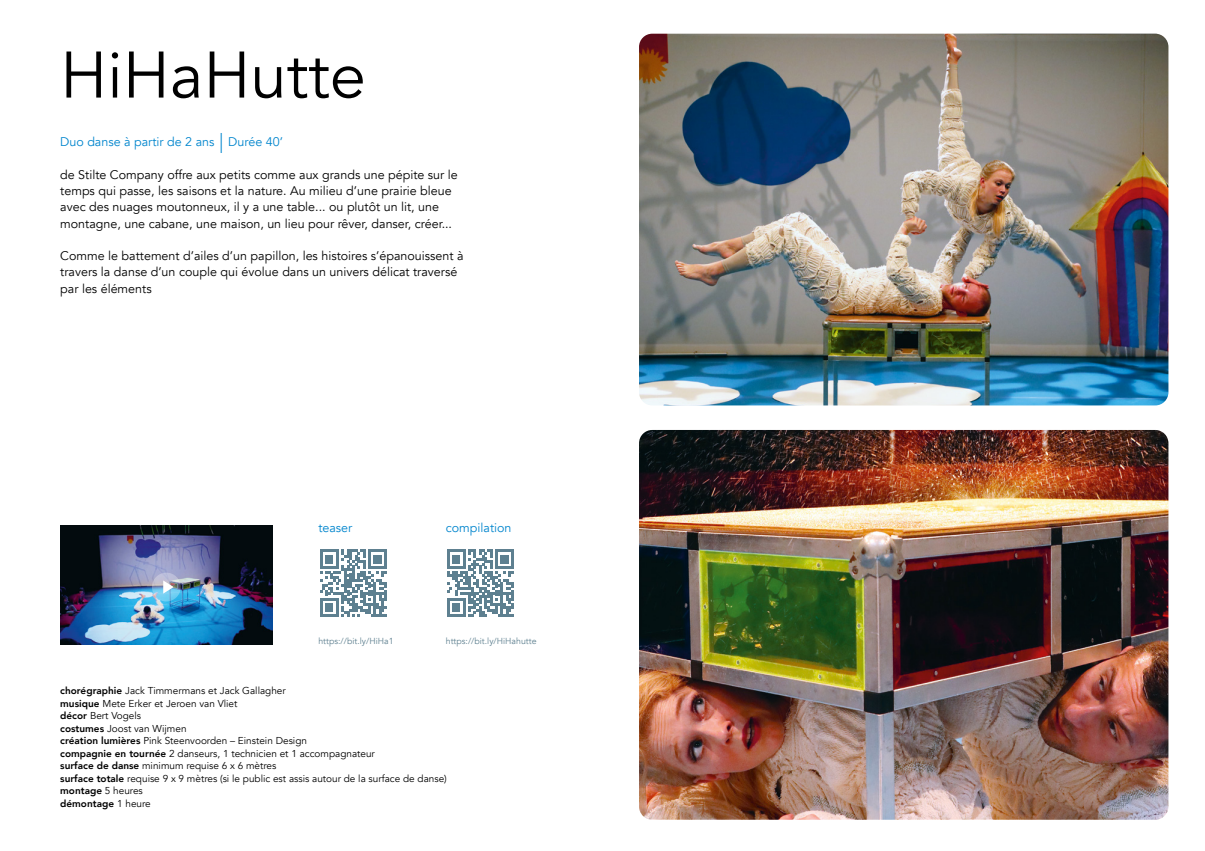
<style>
.page{position:relative;width:1205px;height:851px;background:#fff}
.page>*{position:absolute;margin:0;border:0;box-sizing:border-box;transform-origin:0 0}
.t1{font:65px "Avenir";color:#000}
.t2{font:12.5px/16.2px "Avenir";color:#000}
.t3{font:12.5px "Avenir";color:#0085cd}
.t4{font:10px/12.5px "Avenir";color:#000}
.t5{font:8.75px "Avenir";color:#5e8090}
.s1{font-weight:300;font-size:20px}
.s2{font-weight:800}
</style>
<div class="page">
<img style="left:639px;top:430px;width:529px;height:389px">
<img style="left:60px;top:525px;width:212px;height:119px">
<svg style="left:152px;top:572px;width:29px;height:29px"></svg>
<svg style="left:163px;top:580px;width:11px;height:13px"></svg>
<svg style="left:320px;top:549px;width:67px;height:67px"></svg>
<svg style="left:447px;top:549px;width:67px;height:67px"></svg>
<img style="left:639px;top:34px;width:529px;height:371px">
<h1 class="t1" style="left:60px;top:36px;width:307px">HiHaHutte</h1>
<p class="t3" style="left:60px;top:135px;width:224px">Duo danse à partir de 2 ans <span class="s1">|</span> Durée 40’</p>
<p class="t2" style="left:60px;top:167px;width:399px">de Stilte Company offre aux petits comme aux grands une pépite sur le temps qui passe, les saisons et la nature. Au milieu d’une prairie bleue avec des nuages moutonneux, il y a une table... ou plutôt un lit, une montagne, une cabane, une maison, un lieu pour rêver, danser, créer...</p>
<p class="t2" style="left:60px;top:248px;width:405px">Comme le battement d’ailes d’un papillon, les histoires s’épanouissent à travers la danse d’un couple qui évolue dans un univers délicat traversé par les éléments</p>
<p class="t3" style="left:318px;top:520px;width:36px">teaser</p>
<p class="t3" style="left:446px;top:520px;width:67px">compilation</p>
<p class="t5" style="left:318px;top:636px;width:77px">https://bit.ly/HiHa1</p>
<p class="t5" style="left:446px;top:636px;width:92px">https://bit.ly/HiHahutte</p>
<p class="t4" style="left:60px;top:684px;width:388px"><span class="s2">chorégraphie</span> Jack Timmermans et Jack Gallagher<br><span class="s2">musique</span> Mete Erker et Jeroen van Vliet<br><span class="s2">décor</span> Bert Vogels<br><span class="s2">costumes</span> Joost van Wijmen<br><span class="s2">création lumières</span> Pink Steenvoorden – Einstein Design<br><span class="s2">compagnie en tournée</span> 2 danseurs, 1 technicien et 1 accompagnateur<br><span class="s2">surface de danse</span> minimum requise 6 x 6 mètres<br><span class="s2">surface totale</span> requise 9 x 9 mètres (si le public est assis autour de la surface de danse) <span class="s2">montage</span> 5 heures<br><span class="s2">démontage</span> 1 heure</p>
</div>
